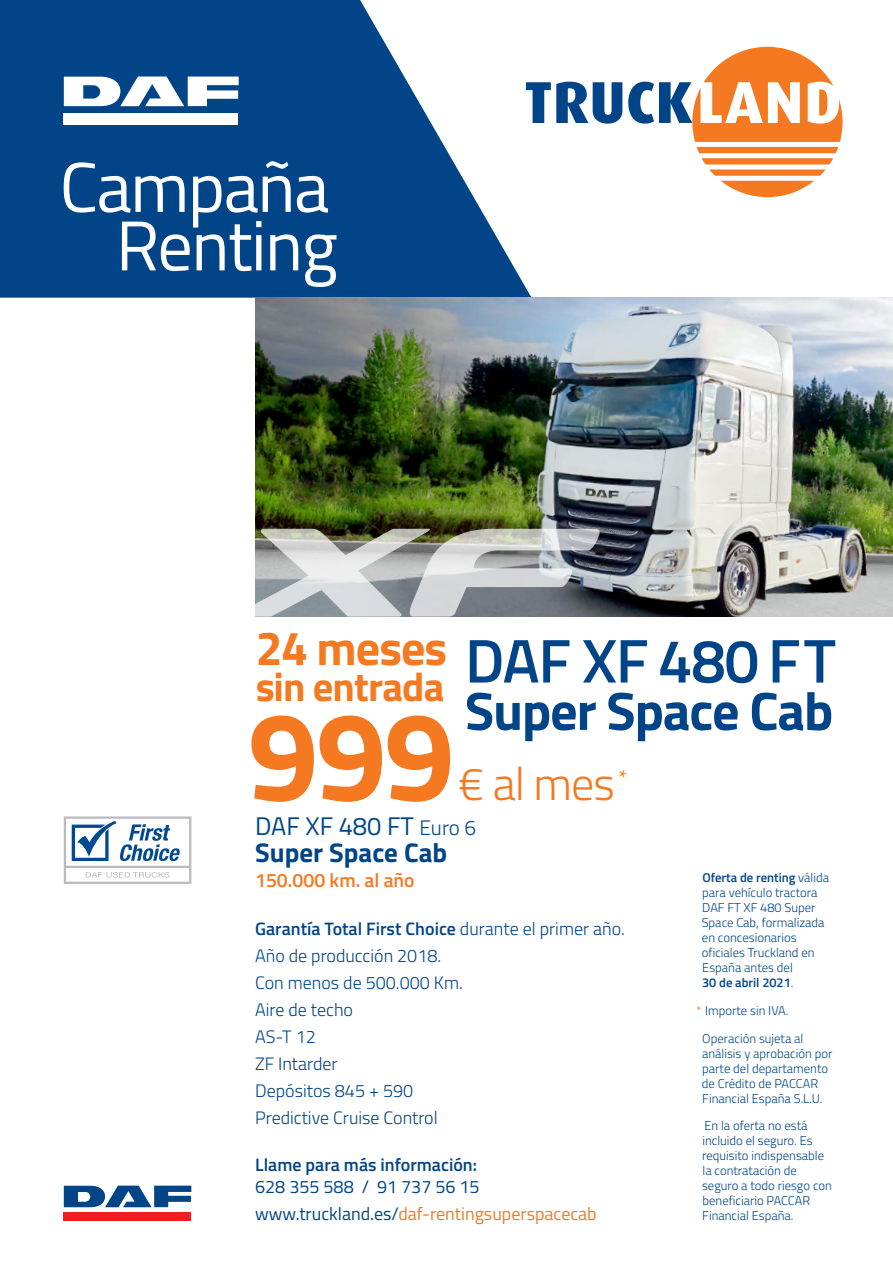
<style>
.page{position:relative;width:893px;height:1263px;background:#fff}
.page>*{position:absolute;margin:0;border:0;box-sizing:border-box;transform-origin:0 0}
.t1{font:700 126.15px "Titillium";color:#f47921}
.t2{font:70.5px/58.5px "Titillium";letter-spacing:-.02em;color:#fff;text-align:right}
.t3{font:700 53.85px "Titillium";letter-spacing:-.02em;color:#014588}
.t4{font:700 48px "Titillium";letter-spacing:-.02em;color:#f47921}
.t5{font:300 46.2px "Titillium";color:#f47921}
.t6{font:700 40.5px "Titillium";letter-spacing:-.02em;color:#f47921}
.t7{font:700 27px "Titillium";color:#014588}
.t8{font:25.5px "Titillium";color:#014588}
.t9{font:600 19.5px "Titillium";color:#f47921}
.t10{font:300 18px/27px "Titillium";color:#014588}
.t11{font:18px/27px "Titillium";color:#014588}
.t12{font:600 18px "Titillium";color:#014588}
.t13{font:300 12.75px/15px "Titillium";color:#014588}
.s1{font-weight:300;font-size:21px}
.s2{font-weight:600}
.s3{color:#f47921}
</style>
<div class="page">
<div style="left:64px;top:1212px;width:127px;height:8px;background:#ee1d23"></div>
<svg style="left:64px;top:1185px;width:127px;height:22px"></svg>
<svg style="left:531px;top:82px;width:91px;height:42px"></svg>
<svg style="left:628px;top:47px;width:214px;height:150px"></svg>
<svg style="left:0;top:0;width:531px;height:298px;fill:#014588"></svg>
<div style="left:64px;top:113px;width:174px;height:11px;background:#fff"></div>
<svg style="left:64px;top:77px;width:175px;height:29px"></svg>
<img style="left:255px;top:298px;width:638px;height:319px">
<div style="left:64px;top:816px;width:127px;height:68px;border:2px solid #babbbe"></div>
<hr style="left:65px;top:866px;width:126px;height:2px;background:#babbbe">
<svg style="left:86px;top:872px;width:84px;height:6px"></svg>
<svg style="left:72px;top:821px;width:108px;height:40px"></svg>
<svg style="left:255px;top:529px;width:346px;height:88px;background:#abaeaf"></svg>
<h2 class="t2" style="left:60px;top:155px;width:280px">Campaña<br>Renting</h2>
<h3 class="t4" style="left:255px;top:612px;width:194px">24 meses</h3>
<h3 class="t6" style="left:255px;top:656px;width:582px">sin entrada <sup>DAF</sup> <sup>XF</sup> <sup>480</sup> <sup>FT</sup></h3>
<h3 class="t3" style="left:465px;top:670px;width:370px">Super Space Cab</h3>
<h1 class="t1" style="left:248px;top:660px;width:208px">999</h1>
<h3 class="t5" style="left:459px;top:751px;width:170px">€ al mes<sup>*</sup></h3>
<h3 class="t8" style="left:255px;top:807px;width:223px">DAF XF 480 FT <span class="s1">Euro 6</span></h3>
<h3 class="t7" style="left:255px;top:832px;width:194px">Super Space Cab</h3>
<h3 class="t9" style="left:255px;top:866px;width:161px">150.000 km. al año</h3>
<h3 class="t10" style="left:255px;top:915px;width:371px"><span class="s2">Garantía Total First Choice</span> durante el primer año.<br>Año de producción 2018.<br>Con menos de 500.000 Km.<br>Aire de techo<br>AS-T 12<br>ZF Intarder<br>Depósitos 845 + 590<br>Predictive Cruise Control</h3>
<h3 class="t12" style="left:255px;top:1151px;width:223px">Llame para más información:</h3>
<h3 class="t11" style="left:255px;top:1173px;width:343px">628 355 588 / 91 737 56 15 www.truckland.es/<span class="s3">daf-rentingsuperspacecab</span></h3>
<p class="t13" style="left:702px;top:869px;width:129px"><span class="s2">Oferta de renting</span> válida para vehículo tractora<br>DAF FT XF 480 Super<br>Space Cab, formalizada en concesionarios oficiales Truckland en<br>España antes del<br><span class="s2">30 de abril 2021</span>.</p>
<p class="t13" style="left:702px;top:996px;width:103px;line-height:27.8px;text-indent:-5px"><span class="s3">*</span> Importe sin IVA.<br>Operación sujeta al</p>
<p class="t13" style="left:702px;top:1045px;width:132px">análisis y aprobación por parte del departamento de Crédito de PACCAR<br>Financial España S.L.U.</p>
<p class="t13" style="left:702px;top:1118px;width:131px">En la oferta no está incluido el seguro. Es requisito indispensable la contratación de seguro a todo riesgo con beneficiario PACCAR<br>Financial España.</p>
</div>
